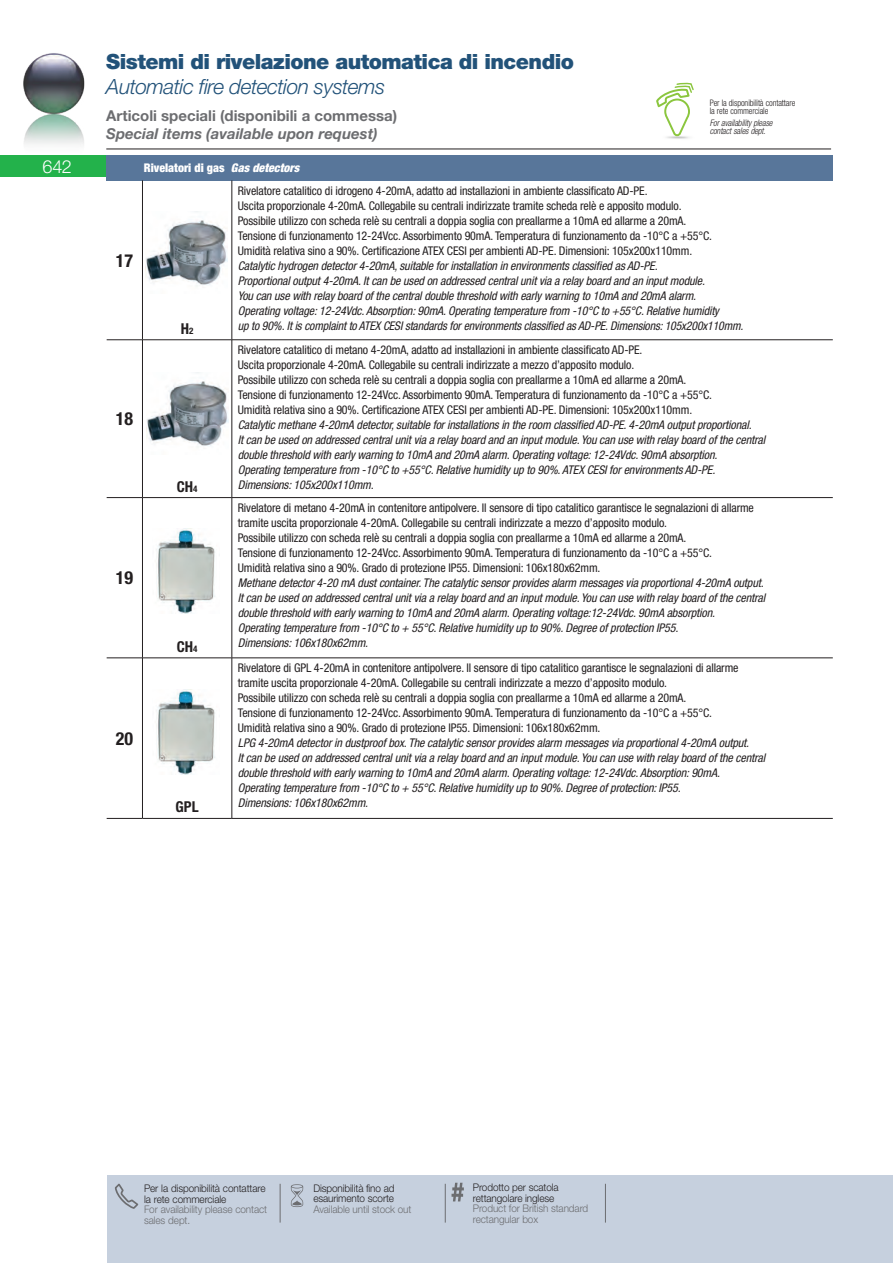
<style>
.page{position:relative;width:893px;height:1263px;background:#fff}
.page>*{position:absolute;margin:0;border:0;box-sizing:border-box;transform-origin:0 0}
.t1{font:900 21px "Helvetica Neue LT Std";letter-spacing:-.025em;color:#225279}
.t2{font:italic 300 21px "Helvetica Neue LT Std";letter-spacing:-.025em;color:#225279}
.t3{font:700 condensed 18px "Helvetica Neue LT Std";color:#231f20}
.t4{font:300 18px "Helvetica Neue LT Std";color:#fff}
.t5{font:700 15px "Helvetica Neue LT Std";color:#6c6d70}
.t6{font:italic 700 15px "Helvetica Neue LT Std";color:#6c6d70}
.t7{font:700 condensed 15px "Helvetica Neue LT Std";color:#231f20}
.t8{font:condensed 12px/15px "Helvetica Neue LT Std";letter-spacing:-.01em;color:#231f20}
.t9{font:italic condensed 12px/15px "Helvetica Neue LT Std";letter-spacing:-.01em;color:#231f20}
.t10{font:900 condensed 12px "Helvetica Neue LT Std";color:#fff}
.t11{font:300 10.5px/10.5px "Helvetica Neue LT Std";letter-spacing:-.01em;color:#231f20;scale:.95 1}
.t12{font:300 10.5px/10.5px "Helvetica Neue LT Std";letter-spacing:-.01em;color:#6c6d70;scale:.95 1}
.t13{font:300 condensed 9px/7.9px "Helvetica Neue LT Std";letter-spacing:-.01em;color:#231f20;scale:.95 1}
.t14{font:italic 300 condensed 9px/7.9px "Helvetica Neue LT Std";letter-spacing:-.01em;color:#231f20;scale:.95 1}
.s1{font-style:italic}
.s2{font-size:9px}
</style>
<div class="page">
<img style="left:23px;top:53px;width:62px;height:92px">
<div style="left:0;top:155px;width:106px;height:22px;background:#23b24b"></div>
<hr style="left:106px;top:149px;width:725px;height:1px;background:#231f20">
<div style="left:107px;top:1175px;width:786px;height:88px;background:#c6d0de"></div>
<svg style="left:115px;top:1183px;width:24px;height:26px"></svg>
<svg style="left:452px;top:1183px;width:12px;height:18px"></svg>
<svg style="left:291px;top:1184px;width:12px;height:23px"></svg>
<hr style="left:280px;top:1184px;width:1px;height:38px;background:#6c6d70">
<hr style="left:445px;top:1184px;width:1px;height:38px;background:#6c6d70">
<hr style="left:605px;top:1184px;width:1px;height:38px;background:#6c6d70">
<svg style="left:656px;top:82px;width:38px;height:55px"></svg>
<div style="left:107px;top:155px;width:726px;height:25px;background:#58769a"></div>
<hr style="left:142px;top:180px;width:1px;height:160px;background:#231f20">
<hr style="left:232px;top:180px;width:1px;height:160px;background:#231f20">
<hr style="left:107px;top:339px;width:35px;height:1px;background:#231f20">
<hr style="left:142px;top:339px;width:90px;height:1px;background:#231f20">
<hr style="left:142px;top:340px;width:1px;height:157px;background:#231f20">
<hr style="left:232px;top:339px;width:601px;height:1px;background:#231f20">
<hr style="left:232px;top:340px;width:1px;height:157px;background:#231f20">
<hr style="left:107px;top:497px;width:35px;height:1px;background:#231f20">
<hr style="left:142px;top:497px;width:90px;height:1px;background:#231f20">
<hr style="left:142px;top:498px;width:1px;height:160px;background:#231f20">
<hr style="left:232px;top:497px;width:601px;height:1px;background:#231f20">
<hr style="left:232px;top:498px;width:1px;height:160px;background:#231f20">
<hr style="left:107px;top:658px;width:35px;height:1px;background:#231f20">
<hr style="left:142px;top:658px;width:90px;height:1px;background:#231f20">
<hr style="left:142px;top:658px;width:1px;height:160px;background:#231f20">
<hr style="left:232px;top:658px;width:601px;height:1px;background:#231f20">
<hr style="left:232px;top:658px;width:1px;height:160px;background:#231f20">
<hr style="left:107px;top:818px;width:35px;height:1px;background:#231f20">
<hr style="left:142px;top:818px;width:90px;height:1px;background:#231f20">
<hr style="left:232px;top:818px;width:601px;height:1px;background:#231f20">
<img style="left:146px;top:211px;width:82px;height:75px">
<img style="left:147px;top:372px;width:82px;height:75px">
<img style="left:156px;top:529px;width:59px;height:85px">
<img style="left:156px;top:690px;width:59px;height:85px">
<h2 class="t4" style="left:43px;top:156px;width:31px">642</h2>
<h1 class="t1" style="left:106px;top:49px;width:469px">Sistemi di rivelazione automatica di incendio</h1>
<h1 class="t2" style="left:106px;top:74px;width:281px">Automatic fire detection systems</h1>
<p class="t5" style="left:106px;top:107px;width:292px">Articoli speciali (disponibili a commessa)</p>
<p class="t6" style="left:106px;top:125px;width:273px">Special items (available upon request)</p>
<p class="t10" style="left:144px;top:160px;width:157px">Rivelatori di gas <span class="s1">Gas detectors</span></p>
<p class="t13" style="left:710px;top:99px;width:92px">Per la disponibilità contattare la rete commerciale</p>
<p class="t14" style="left:710px;top:119px;width:68px">For availability please contact sales dept.</p>
<h2 class="t3" style="left:116px;top:249px;width:19px">17</h2>
<h2 class="t3" style="left:116px;top:408px;width:19px">18</h2>
<h2 class="t3" style="left:116px;top:567px;width:19px">19</h2>
<h2 class="t3" style="left:116px;top:727px;width:19px">20</h2>
<p class="t7" style="left:181px;top:319px;width:14px">H<span class="s2">2</span></p>
<p class="t7" style="left:177px;top:477px;width:22px">CH<span class="s2">4</span></p>
<p class="t7" style="left:177px;top:637px;width:22px">CH<span class="s2">4</span></p>
<p class="t7" style="left:176px;top:798px;width:25px">GPL</p>
<p class="t8" style="left:238px;top:183px;width:476px">Rivelatore catalitico di idrogeno 4-20mA, adatto ad installazioni in ambiente classificato AD-PE.<br>Uscita proporzionale 4-20mA. Collegabile su centrali indirizzate tramite scheda relè e apposito modulo.<br>Possibile utilizzo con scheda relè su centrali a doppia soglia con preallarme a 10mA ed allarme a 20mA.<br>Tensione di funzionamento 12-24Vcc. Assorbimento 90mA. Temperatura di funzionamento da -10°C a +55°C.<br>Umidità relativa sino a 90%. Certificazione ATEX CESI per ambienti AD-PE. Dimensioni: 105x200x110mm.</p>
<p class="t9" style="left:238px;top:258px;width:507px">Catalytic hydrogen detector 4-20mA, suitable for installation in environments classified as AD-PE.<br>Proportional output 4-20mA. It can be used on addressed central unit via a relay board and an input module.<br>You can use with relay board of the central double threshold with early warning to 10mA and 20mA alarm.<br>Operating voltage: 12-24Vdc. Absorption: 90mA. Operating temperature from -10°C to +55°C. Relative humidity<br>up to 90%. It is complaint to ATEX CESI standards for environments classified as AD-PE. Dimensions: 105x200x110mm.</p>
<p class="t8" style="left:238px;top:342px;width:476px">Rivelatore catalitico di metano 4-20mA, adatto ad installazioni in ambiente classificato AD-PE.<br>Uscita proporzionale 4-20mA. Collegabile su centrali indirizzate a mezzo d’apposito modulo.<br>Possibile utilizzo con scheda relè su centrali a doppia soglia con preallarme a 10mA ed allarme a 20mA.<br>Tensione di funzionamento 12-24Vcc. Assorbimento 90mA. Temperatura di funzionamento da -10°C a +55°C.<br>Umidità relativa sino a 90%. Certificazione ATEX CESI per ambienti AD-PE. Dimensioni: 105x200x110mm.</p>
<p class="t9" style="left:238px;top:418px;width:529px">Catalytic methane 4-20mA detector, suitable for installations in the room classified AD-PE. 4-20mA output proportional.<br>It can be used on addressed central unit via a relay board and an input module. You can use with relay board of the central double threshold with early warning to 10mA and 20mA alarm. Operating voltage: 12-24Vdc. 90mA absorption.<br>Operating temperature from -10°C to +55°C. Relative humidity up to 90%. ATEX CESI for environments AD-PE.<br>Dimensions: 105x200x110mm.</p>
<p class="t8" style="left:238px;top:500px;width:518px">Rivelatore di metano 4-20mA in contenitore antipolvere. Il sensore di tipo catalitico garantisce le segnalazioni di allarme tramite uscita proporzionale 4-20mA. Collegabile su centrali indirizzate a mezzo d’apposito modulo.<br>Possibile utilizzo con scheda relè su centrali a doppia soglia con preallarme a 10mA ed allarme a 20mA.<br>Tensione di funzionamento 12-24Vcc. Assorbimento 90mA. Temperatura di funzionamento da -10°C a +55°C.<br>Umidità relativa sino a 90%. Grado di protezione IP55. Dimensioni: 106x180x62mm.</p>
<p class="t9" style="left:238px;top:576px;width:529px">Methane detector 4-20 mA dust container. The catalytic sensor provides alarm messages via proportional 4-20mA output.<br>It can be used on addressed central unit via a relay board and an input module. You can use with relay board of the central double threshold with early warning to 10mA and 20mA alarm. Operating voltage:12-24Vdc. 90mA absorption.<br>Operating temperature from -10°C to + 55°C. Relative humidity up to 90%. Degree of protection IP55.<br>Dimensions: 106x180x62mm.</p>
<p class="t8" style="left:238px;top:661px;width:502px">Rivelatore di GPL 4-20mA in contenitore antipolvere. Il sensore di tipo catalitico garantisce le segnalazioni di allarme tramite uscita proporzionale 4-20mA. Collegabile su centrali indirizzate a mezzo d’apposito modulo.<br>Possibile utilizzo con scheda relè su centrali a doppia soglia con preallarme a 10mA ed allarme a 20mA.<br>Tensione di funzionamento 12-24Vcc. Assorbimento 90mA. Temperatura di funzionamento da -10°C a +55°C.<br>Umidità relativa sino a 90%. Grado di protezione IP55. Dimensioni: 106x180x62mm.</p>
<p class="t9" style="left:238px;top:736px;width:529px">LPG 4-20mA detector in dustproof box. The catalytic sensor provides alarm messages via proportional 4-20mA output.<br>It can be used on addressed central unit via a relay board and an input module. You can use with relay board of the central double threshold with early warning to 10mA and 20mA alarm. Operating voltage: 12-24Vdc. Absorption: 90mA.<br>Operating temperature from -10°C to + 55°C. Relative humidity up to 90%. Degree of protection: IP55.<br>Dimensions: 106x180x62mm.</p>
<p class="t11" style="left:144px;top:1183px;width:129px">Per la disponibilità contattare la rete commerciale</p>
<p class="t12" style="left:144px;top:1204px;width:131px">For availability please contact sales dept.</p>
<p class="t11" style="left:313px;top:1182px;width:87px">Disponibilità fino ad esaurimento scorte</p>
<p class="t12" style="left:313px;top:1203px;width:105px">Available until stock out</p>
<p class="t11" style="left:473px;top:1182px;width:92px">Prodotto per scatola rettangolare inglese</p>
<p class="t12" style="left:473px;top:1203px;width:123px">Product for British standard rectangular box</p>
</div>
